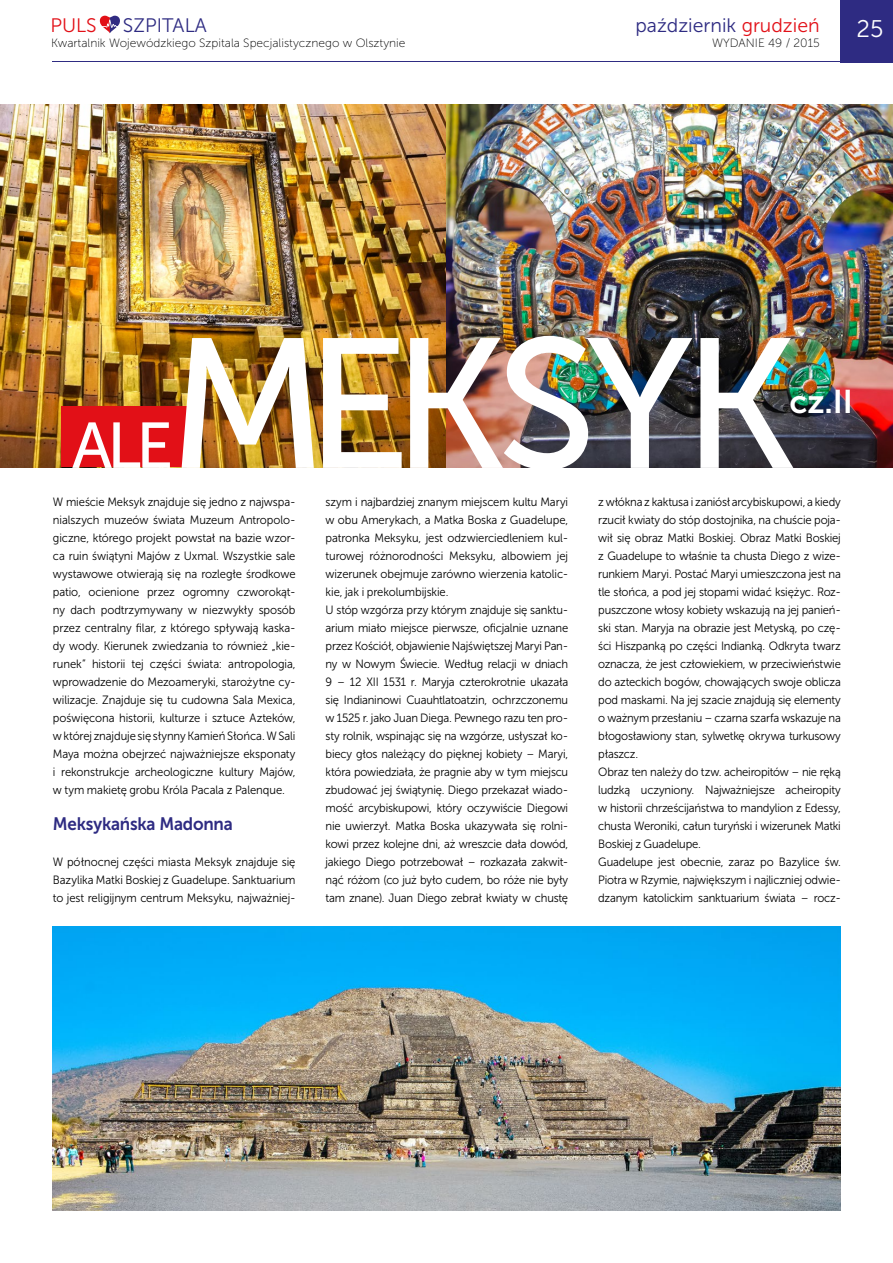
<style>
.page{position:relative;width:893px;height:1263px;background:#fff}
.page>*{position:absolute;margin:0;border:0;box-sizing:border-box;transform-origin:0 0}
.t1{font:183.9px "Museo Sans 500";letter-spacing:-.06em;color:#fff}
.t2{font:64.5px "Museo Sans 500";color:#fff}
.t3{font:32.85px "Museo Sans 700";color:#fff}
.t4{font:24px "Museo Sans 300";color:#fff}
.t5{font:19.5px "Museo Sans 300";color:#2e2b82}
.t6{font:19.5px "Museo Sans 300";color:#e21017}
.t7{font:18px "Museo Sans 700";letter-spacing:-.01em;color:#2e2b82;scale:.94 1}
.t8{font:12px/18px "Museo Sans 300";letter-spacing:-.015em;color:#000;text-align:justify;scale:.94 1}
.t9{font:12px "Museo Sans 100";color:#000}
.s1{color:#e21017}
</style>
<div class="page">
<div style="left:840px;top:0;width:53px;height:62px;background:#2e2b82"></div>
<hr style="left:52px;top:61px;width:841px;height:1px;background:#2e2b82">
<svg style="left:100px;top:16px;width:20px;height:17px"></svg>
<img style="left:0;top:105px;width:893px;height:363px">
<img style="left:53px;top:926px;width:787px;height:284px">
<div style="left:61px;top:406px;width:134px;height:61px;background:#e21017"></div>
<h3 class="t6" style="left:50px;top:14px;width:48px">PULS</h3>
<h3 class="t5" style="left:123px;top:14px;width:85px">SZPITALA</h3>
<h3 class="t4" style="left:857px;top:16px;width:28px">25</h3>
<p class="t9" style="left:51px;top:36px;width:356px">Kwartalnik Wojewódzkiego Szpitala Specjalistycznego w Olsztynie</p>
<h3 class="t5" style="left:635px;top:14px;width:186px">październik <span class="s1">grudzień</span></h3>
<p class="t9" style="left:712px;top:36px;width:109px">WYDANIE 49 / 2015</p>
<h2 class="t2" style="left:72px;top:410px;width:103px">ALE</h2>
<h1 class="t1" style="left:168px;top:304px;width:631px">MEKSYK</h1>
<h3 class="t3" style="left:789px;top:383px;width:65px">cz.II</h3>
<p class="t8" style="left:53px;top:493px;width:260px">W mieście Meksyk znajduje się jedno z najwspa&shy;nialszych muzeów świata Muzeum Antropolo&shy;giczne, którego projekt powstał na bazie wzor&shy;ca ruin świątyni Majów z Uxmal. Wszystkie sale wystawowe otwierają się na rozległe środkowe patio, ocienione przez ogromny czworokąt&shy;ny dach podtrzymywany w niezwykły sposób przez centralny filar, z którego spływają kaska&shy;dy wody. Kierunek zwiedzania to również „kie&shy;runek” historii tej części świata: antropologia, wprowadzenie do Mezoameryki, starożytne cy&shy;wilizacje. Znajduje się tu cudowna Sala Mexica, poświęcona historii, kulturze i sztuce Azteków, w której znajduje się słynny Kamień Słońca. W Sali Maya można obejrzeć najważniejsze eksponaty i rekonstrukcje archeologiczne kultury Majów, w tym makietę grobu Króla Pacala z Palenque.</p>
<h3 class="t7" style="left:53px;top:814px;width:193px">Meksykańska Madonna</h3>
<p class="t8" style="left:53px;top:853px;width:260px">W północnej części miasta Meksyk znajduje się Bazylika Matki Boskiej z Guadelupe. Sanktuarium to jest religijnym centrum Meksyku, najważniej-</p>
<p class="t8" style="left:326px;top:493px;width:260px;text-align:left">szym i najbardziej znanym miejscem kultu Maryi w obu Amerykach, a Matka Boska z Guadelupe, patronka Meksyku, jest odzwierciedleniem kul&shy;turowej różnorodności Meksyku, albowiem jej wizerunek obejmuje zarówno wierzenia katolic&shy;kie, jak i prekolumbijskie.<br>U stóp wzgórza przy którym znajduje się sanktu&shy;arium miało miejsce pierwsze, oficjalnie uznane przez Kościół, objawienie Najświętszej Maryi Pan&shy;ny w Nowym Świecie. Według relacji w dniach 9 – 12 XII 1531 r. Maryja czterokrotnie ukazała się Indianinowi Cuauhtlatoatzin, ochrzczonemu w 1525 r. jako Juan Diega. Pewnego razu ten pro&shy;sty rolnik, wspinając się na wzgórze, usłyszał ko&shy;biecy głos należący do pięknej kobiety – Maryi, która powiedziała, że pragnie aby w tym miejscu zbudować jej świątynię. Diego przekazał wiado&shy;mość arcybiskupowi, który oczywiście Diegowi nie uwierzył. Matka Boska ukazywała się rolni&shy;kowi przez kolejne dni, aż wreszcie dała dowód, jakiego Diego potrzebował – rozkazała zakwit&shy;nąć różom (co już było cudem, bo róże nie były tam znane). Juan Diego zebrał kwiaty w chustę</p>
<p class="t8" style="left:598px;top:493px;width:260px;text-align:left">z włókna z kaktusa i zaniósł arcybiskupowi, a kiedy rzucił kwiaty do stóp dostojnika, na chuście poja&shy;wił się obraz Matki Boskiej. Obraz Matki Boskiej z Guadelupe to właśnie ta chusta Diego z wize&shy;runkiem Maryi. Postać Maryi umieszczona jest na tle słońca, a pod jej stopami widać księżyc. Roz&shy;puszczone włosy kobiety wskazują na jej panień&shy;ski stan. Maryja na obrazie jest Metyską, po czę&shy;ści Hiszpanką po części Indianką. Odkryta twarz oznacza, że jest człowiekiem, w przeciwieństwie do azteckich bogów, chowających swoje oblicza pod maskami. Na jej szacie znajdują się elementy o ważnym przesłaniu – czarna szarfa wskazuje na błogosławiony stan, sylwetkę okrywa turkusowy płaszcz.<br>Obraz ten należy do tzw. acheiropitów – nie ręką ludzką uczyniony. Najważniejsze acheiropity w historii chrześcijaństwa to mandylion z Edessy, chusta Weroniki, całun turyński i wizerunek Matki Boskiej z Guadelupe.<br>Guadelupe jest obecnie, zaraz po Bazylice św.<br>Piotra w Rzymie, największym i najliczniej odwie&shy;dzanym katolickim sanktuarium świata – rocz-</p>
</div>
